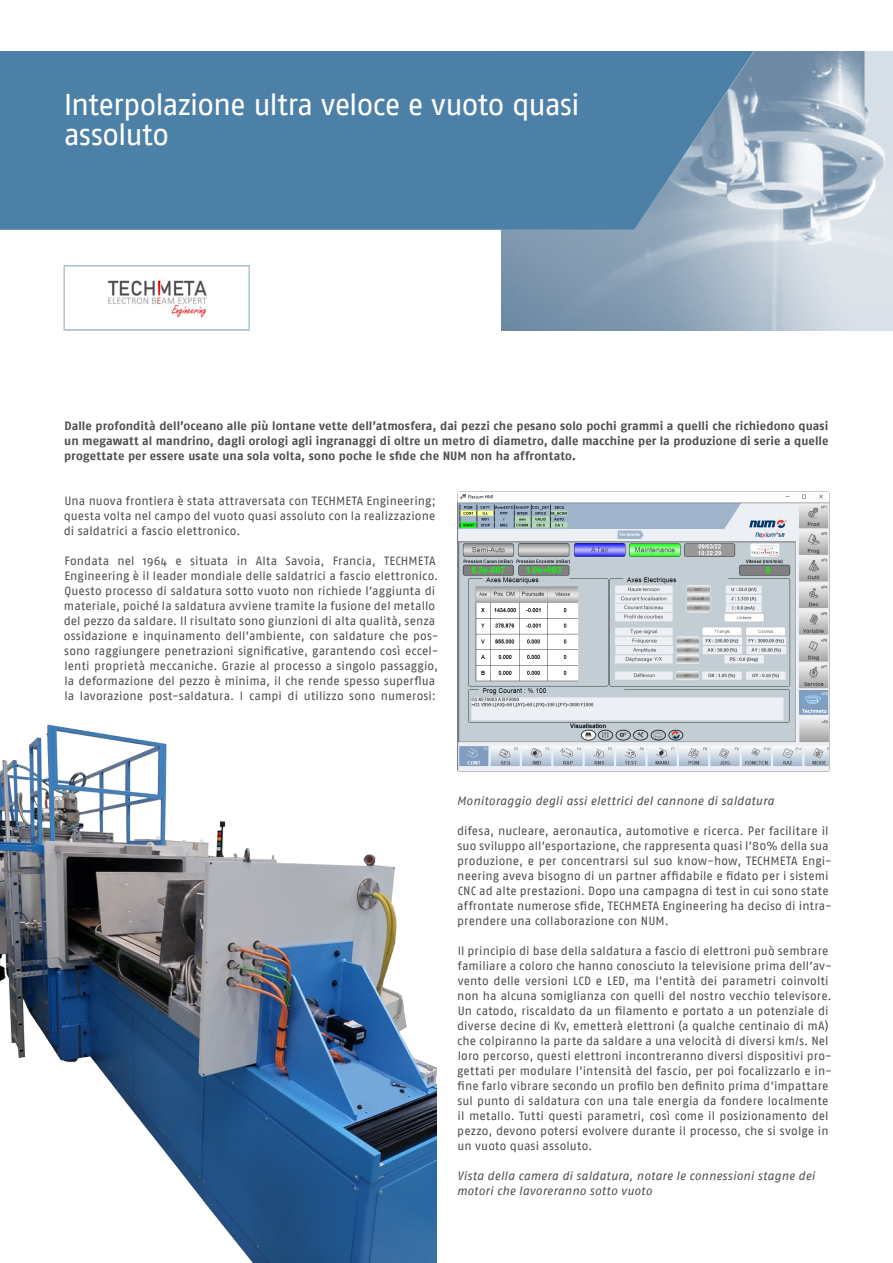
<style>
.page{position:relative;width:893px;height:1263px;background:#fff}
.page>*{position:absolute;margin:0;border:0;box-sizing:border-box;transform-origin:0 0}
.t1{font:30px/30px "Fago No";letter-spacing:-.03em;color:#fff}
.t2{font:12px/15px "Fago No";letter-spacing:.01em;color:#4d4f4e}
.t3{font:700 12px/15px "Fago No";letter-spacing:.01em;color:#4d4f4e;text-align:justify}
.t4{font:italic 12px/15px "Fago No";letter-spacing:.01em;color:#4d4f4e}
</style>
<div class="page">
<img style="left:501px;top:51px;width:392px;height:279px">
<svg style="left:0;top:51px;width:754px;height:179px;background:#5384a9"></svg>
<img style="left:457px;top:491px;width:372px;height:281px">
<img style="left:0;top:724px;width:436px;height:539px">
<div style="left:64px;top:265px;width:186px;height:66px;border:1px solid #b0c5d4"></div>
<img style="left:108px;top:280px;width:99px;height:38px">
<h1 class="t1" style="left:64px;top:89px;width:517px">Interpolazione ultra veloce e vuoto quasi assoluto</h1>
<p class="t3" style="left:64px;top:418px;width:766px">Dalle profondità dell’oceano alle più lontane vette dell’atmosfera, dai pezzi che pesano solo pochi grammi a quelli che richiedono quasi un megawatt al mandrino, dagli orologi agli ingranaggi di oltre un metro di diametro, dalle macchine per la produzione di serie a quelle progettate per essere usate una sola volta, sono poche le sfide che NUM non ha affrontato.</p>
<p class="t2" style="left:64px;top:493px;width:374px;text-align:justify">Una nuova frontiera è stata attraversata con TECHMETA Engineering; questa volta nel campo del vuoto quasi assoluto con la realizzazione di saldatrici a fascio elettronico.</p>
<p class="t2" style="left:64px;top:553px;width:376px">Fondata nel 1964 e situata in Alta Savoia, Francia, TECHMETA Engineering è il leader mondiale delle saldatrici a fascio elettronico.<br>Questo processo di saldatura sotto vuoto non richiede l’aggiunta di materiale, poiché la saldatura avviene tramite la fusione del metallo del pezzo da saldare. Il risultato sono giunzioni di alta qualità, senza ossidazione e inquinamento dell’ambiente, con saldature che pos&shy;sono raggiungere penetrazioni significative, garantendo così eccel&shy;lenti proprietà meccaniche. Grazie al processo a singolo passaggio, la deformazione del pezzo è minima, il che rende spesso superflua la lavorazione post-saldatura. I campi di utilizzo sono numerosi:</p>
<p class="t4" style="left:457px;top:793px;width:319px">Monitoraggio degli assi elettrici del cannone di saldatura</p>
<p class="t2" style="left:457px;top:823px;width:376px">difesa, nucleare, aeronautica, automotive e ricerca. Per facilitare il suo sviluppo all’esportazione, che rappresenta quasi l’80% della sua produzione, e per concentrarsi sul suo know-how, TECHMETA Engi&shy;neering aveva bisogno di un partner affidabile e fidato per i sistemi CNC ad alte prestazioni. Dopo una campagna di test in cui sono state affrontate numerose sfide, TECHMETA Engineering ha deciso di intra&shy;prendere una collaborazione con NUM.</p>
<p class="t2" style="left:457px;top:943px;width:376px">Il principio di base della saldatura a fascio di elettroni può sembrare familiare a coloro che hanno conosciuto la televisione prima dell’av&shy;vento delle versioni LCD e LED, ma l’entità dei parametri coinvolti non ha alcuna somiglianza con quelli del nostro vecchio televisore.<br>Un catodo, riscaldato da un filamento e portato a un potenziale di diverse decine di Kv, emetterà elettroni (a qualche centinaio di mA) che colpiranno la parte da saldare a una velocità di diversi km/s. Nel loro percorso, questi elettroni incontreranno diversi dispositivi pro&shy;gettati per modulare l’intensità del fascio, per poi focalizzarlo e in&shy;fine farlo vibrare secondo un profilo ben definito prima d’impattare sul punto di saldatura con una tale energia da fondere localmente il metallo. Tutti questi parametri, così come il posizionamento del pezzo, devono potersi evolvere durante il processo, che si svolge in un vuoto quasi assoluto.</p>
<p class="t4" style="left:457px;top:1168px;width:360px">Vista della camera di saldatura, notare le connessioni stagne dei motori che lavoreranno sotto vuoto</p>
</div>
